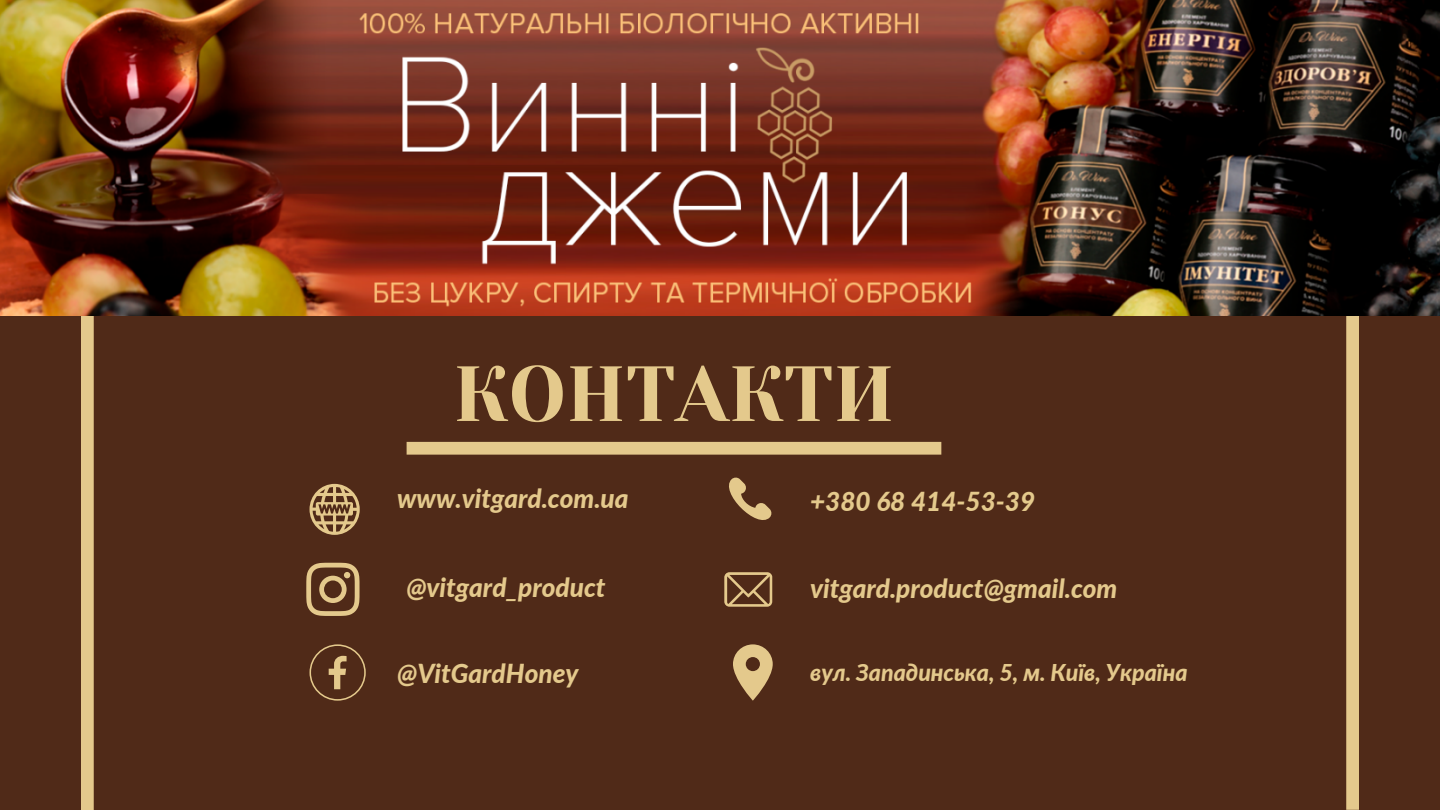
<style>
.page{position:relative;width:1440px;height:810px;background:#502a18}
.page>*{position:absolute;margin:0;border:0;box-sizing:border-box;transform-origin:0 0}
.t1{font:78px "Yeseva One";color:#e4c98c}
.t2{font:italic 800 26.2px "Lato";color:#e4c98c}
.t3{font:italic 800 23.2px "Lato";color:#e4c98c}
</style>
<div class="page">
<svg style="left:729px;top:477px;width:43px;height:43px"></svg>
<svg style="left:724px;top:572px;width:48px;height:35px"></svg>
<svg style="left:733px;top:644px;width:40px;height:57px"></svg>
<div style="left:81px;top:295px;width:13px;height:515px;background:#e4c98c"></div>
<div style="left:1346px;top:275px;width:13px;height:535px;background:#e4c98c"></div>
<img style="left:0;top:0;width:1440px;height:316px">
<div style="left:407px;top:442px;width:534px;height:13px;background:#e4c98c"></div>
<svg style="left:310px;top:484px;width:50px;height:51px"></svg>
<svg style="left:306px;top:563px;width:54px;height:53px"></svg>
<svg style="left:310px;top:644px;width:56px;height:57px"></svg>
<h1 class="t1" style="left:453px;top:350px;width:443px">КОНТАКТИ</h1>
<p class="t2" style="left:397px;top:482px;width:233px">www.vitgard.com.ua</p>
<p class="t2" style="left:810px;top:486px;width:227px">+380 68 414-53-39</p>
<p class="t2" style="left:406px;top:571px;width:201px">@vitgard_product</p>
<p class="t2" style="left:810px;top:573px;width:309px">vitgard.product@gmail.com</p>
<p class="t2" style="left:397px;top:657px;width:183px">@VitGardHoney</p>
<p class="t3" style="left:810px;top:658px;width:379px">вул. Западинська, 5, м. Київ, Україна</p>
</div>
